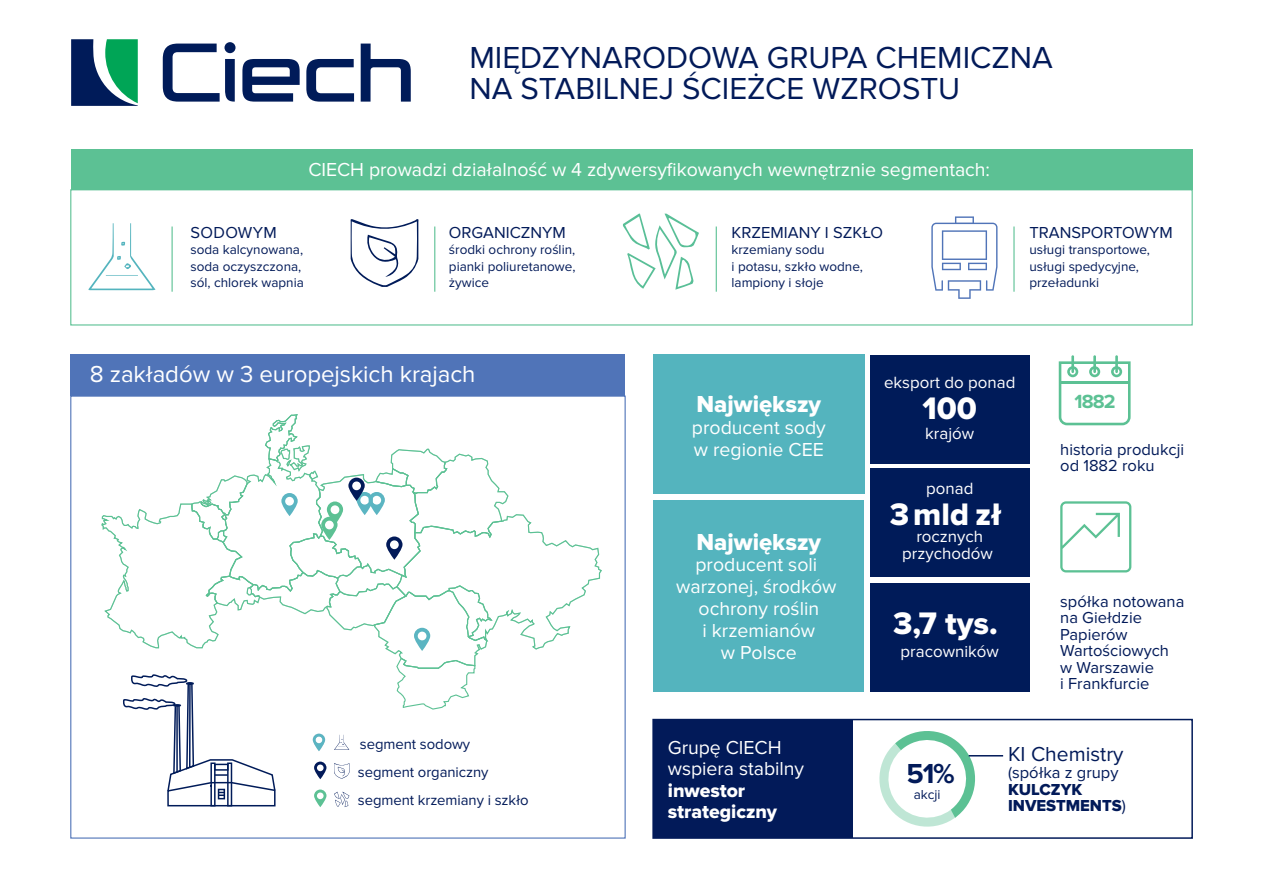
<style>
.page{position:relative;width:1263px;height:893px;background:#fff}
.page>*{position:absolute;margin:0;border:0;box-sizing:border-box;transform-origin:0 0}
.t1{font:32.25px "Proxima Nova Extrabld";color:#fff}
.t2{font:31.5px/31.5px "Proxima Nova";color:#021a59}
.t3{font:700 28.5px "Proxima Nova";color:#021a59}
.t4{font:24px "Proxima Nova";letter-spacing:-.005em;color:#fff}
.t5{font:24px "Proxima Nova Extrabld";color:#fff}
.t6{font:21px "Proxima Nova";color:#021a59}
.t7{font:700 19.8px "Proxima Nova";color:#5cc194}
.t8{font:19.5px/21.8px "Proxima Nova";letter-spacing:-.005em;color:#fff}
.t9{font:19.5px/21.3px "Proxima Nova Extrabld";letter-spacing:-.005em;color:#fff}
.t10{font:16.95px/17px "Proxima Nova";color:#fff;text-align:center}
.t11{font:16.5px/16.5px "Proxima Nova";color:#021a59}
.t12{font:16.5px/16.5px "Proxima Nova Extrabld";color:#021a59}
.t13{font:16.5px "Proxima Nova";letter-spacing:.02em;color:#021a59}
.t14{font:14.85px/27.9px "Proxima Nova";letter-spacing:-.005em;color:#021a59}
.t15{font:13.5px/16.5px "Proxima Nova";color:#021a59}
.s1{font-family:"Proxima Nova"}
</style>
<div class="page">
<div style="left:71px;top:149px;width:1121px;height:41px;background:#5cc194"></div>
<svg style="left:163px;top:42px;width:248px;height:60px"></svg>
<svg style="left:71px;top:39px;width:67px;height:67px;background:#2c7474"></svg>
<svg style="left:931px;top:216px;width:66px;height:83px"></svg>
<hr style="left:1013px;top:226px;width:1px;height:66px;background:#5cc194">
<div style="left:653px;top:500px;width:211px;height:192px;background:#54b4be"></div>
<div style="left:653px;top:355px;width:211px;height:139px;background:#54b4be"></div>
<div style="left:870px;top:468px;width:159px;height:109px;background:#001b59"></div>
<div style="left:870px;top:583px;width:159px;height:109px;background:#001b59"></div>
<div style="left:870px;top:355px;width:159px;height:108px;background:#001b59"></div>
<hr style="left:172px;top:226px;width:1px;height:66px;background:#5cc194">
<svg style="left:89px;top:223px;width:67px;height:67px"></svg>
<hr style="left:716px;top:226px;width:1px;height:66px;background:#5cc194">
<svg style="left:623px;top:214px;width:76px;height:76px"></svg>
<hr style="left:434px;top:226px;width:1px;height:66px;background:#5cc194">
<svg style="left:350px;top:219px;width:69px;height:68px"></svg>
<div style="left:71px;top:355px;width:554px;height:41px;background:#5074b8"></div>
<svg style="left:101px;top:414px;width:501px;height:393px"></svg>
<div style="left:70px;top:189px;width:1123px;height:137px;border:1px solid #5cc194"></div>
<div style="left:652px;top:719px;width:541px;height:120px;border:2px solid #021a59"></div>
<div style="left:653px;top:719px;width:199px;height:119px;background:#021a59"></div>
<svg style="left:879px;top:731px;width:102px;height:96px"></svg>
<hr style="left:969px;top:755px;width:34px;height:1px;background:#021a59">
<svg style="left:1060px;top:501px;width:71px;height:71px"></svg>
<svg style="left:1059px;top:361px;width:71px;height:64px"></svg>
<hr style="left:1071px;top:355px;width:3px;height:18px;background:#5cc194">
<hr style="left:1093px;top:355px;width:3px;height:18px;background:#5cc194">
<hr style="left:1115px;top:355px;width:3px;height:18px;background:#5cc194">
<hr style="left:1060px;top:381px;width:69px;height:3px;background:#5cc194">
<h2 class="t2" style="left:469px;top:42px;width:585px">MIĘDZYNARODOWA GRUPA CHEMICZNA<br>NA STABILNEJ ŚCIEŻCE WZROSTU</h2>
<h3 class="t8" style="left:308px;top:159px;width:683px">CIECH prowadzi działalność w 4 zdywersyfikowanych wewnętrznie segmentach:</h3>
<p class="t13" style="left:190px;top:223px;width:88px">SODOWYM</p>
<p class="t15" style="left:190px;top:242px;width:115px">soda kalcynowana, soda oczyszczona, sól, chlorek wapnia</p>
<p class="t11" style="left:449px;top:224px;width:119px">ORGANICZNYM</p>
<p class="t15" style="left:449px;top:242px;width:128px;text-align:justify">środki ochrony roślin, pianki poliuretanowe, żywice</p>
<p class="t11" style="left:731px;top:224px;width:153px">KRZEMIANY I SZKŁO</p>
<p class="t15" style="left:731px;top:242px;width:133px">krzemiany sodu<br>i potasu, szkło wodne, lampiony i słoje</p>
<p class="t11" style="left:1029px;top:224px;width:145px">TRANSPORTOWYM</p>
<p class="t15" style="left:1029px;top:242px;width:122px">usługi transportowe, usługi spedycyjne, przeładunki</p>
<h3 class="t4" style="left:90px;top:361px;width:387px">8 zakładów w 3 europejskich krajach</h3>
<h3 class="t5" style="left:696px;top:390px;width:126px">Największy</h3>
<h3 class="t8" style="left:692px;top:417px;width:135px">producent sody w regionie CEE</h3>
<h3 class="t5" style="left:696px;top:528px;width:126px">Największy</h3>
<h3 class="t8" style="left:676px;top:554px;width:162px;text-align:center">producent soli warzonej, środków ochrony roślin<br>i krzemianów<br>w Polsce</h3>
<p class="t10" style="left:884px;top:375px;width:133px">eksport do ponad</p>
<h1 class="t1" style="left:922px;top:390px;width:56px">100</h1>
<p class="t10" style="left:925px;top:425px;width:51px">krajów</p>
<p class="t10" style="left:926px;top:480px;width:49px">ponad</p>
<h1 class="t1" style="left:890px;top:495px;width:113px">3mld zł</h1>
<p class="t10" style="left:902px;top:528px;width:92px">rocznych przychodów</p>
<h1 class="t1" style="left:893px;top:605px;width:106px">3,7 tys.</h1>
<p class="t10" style="left:900px;top:643px;width:100px">pracowników</p>
<h3 class="t7" style="left:1074px;top:389px;width:43px">1882</h3>
<p class="t11" style="left:1060px;top:441px;width:125px">historia produkcji od 1882 roku</p>
<p class="t11" style="left:1060px;top:593px;width:126px">spółka notowana na Giełdzie<br>Papierów<br>Wartościowych w Warszawie<br>i Frankfurcie</p>
<p class="t14" style="left:358px;top:731px;width:172px">segment sodowy<br>segment organiczny segment krzemiany i szkło</p>
<h3 class="t8" style="left:668px;top:737px;width:138px;line-height:21.3px">Grupę CIECH wspiera stabilny</h3>
<h3 class="t9" style="left:668px;top:780px;width:111px">inwestor strategiczny</h3>
<h3 class="t3" style="left:906px;top:757px;width:50px">51%</h3>
<p class="t15" style="left:914px;top:786px;width:28px">akcji</p>
<h3 class="t6" style="left:1008px;top:741px;width:117px">KI Chemistry</h3>
<p class="t11" style="left:1008px;top:765px;width:112px">(spółka z grupy</p>
<p class="t12" style="left:1008px;top:781px;width:119px">KULCZYK<br>INVESTMENTS<span class="s1">)</span></p>
</div>
